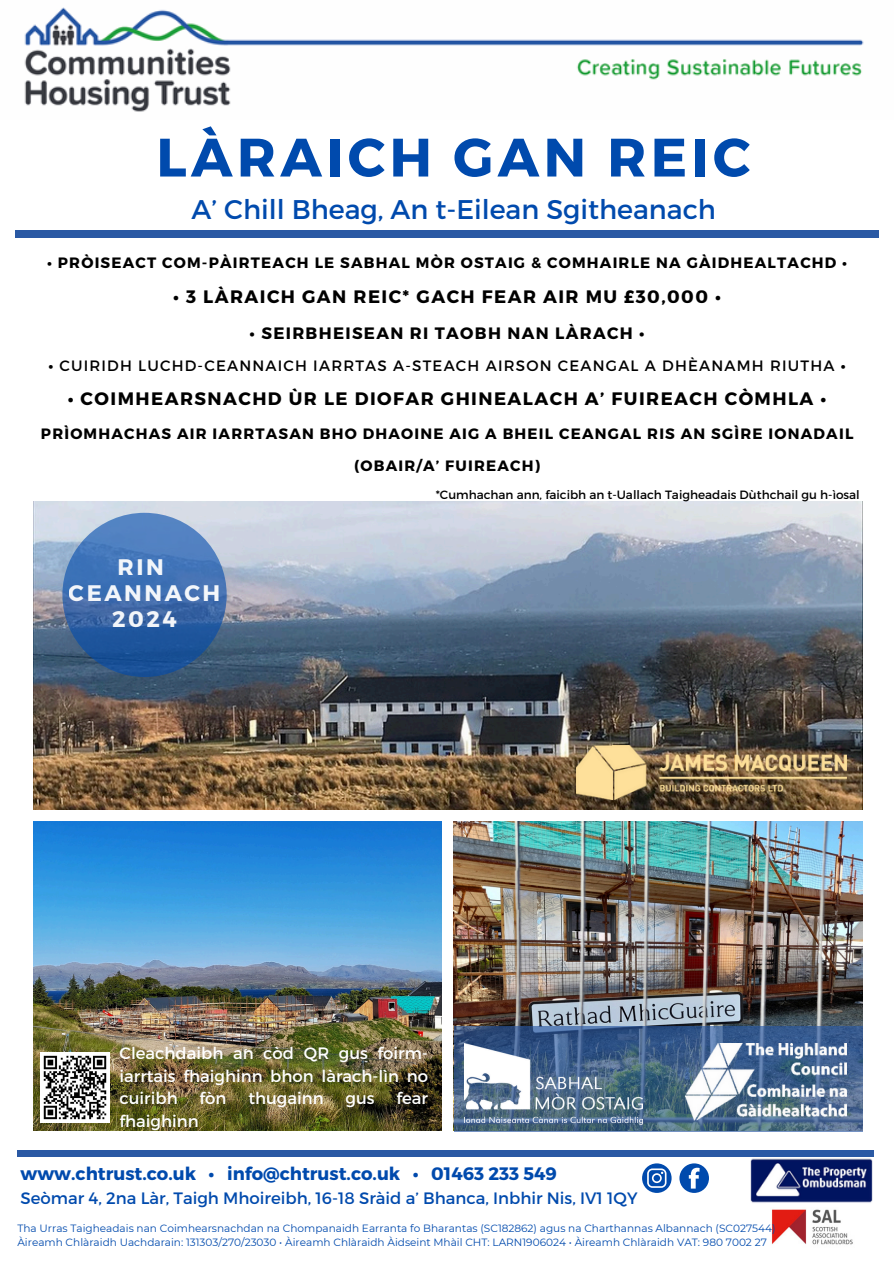
<style>
.page{position:relative;width:894px;height:1264px;background:#fff}
.page>*{position:absolute;margin:0;border:0;box-sizing:border-box;transform-origin:0 0}
.t1{font:700 54px "Montserrat";letter-spacing:.08em;color:#004aad}
.t2{font:27px "Montserrat";color:#004aad}
.t3{font:700 22.5px/25.8px "Montserrat";letter-spacing:.11em;color:#fff;text-align:center}
.t4{font:700 18px "Montserrat";letter-spacing:.08em;color:#000}
.t5{font:700 18px "Montserrat";color:#004aad}
.t6{font:16.5px/22.5px "Montserrat";color:#fff;text-align:justify}
.t7{font:16.5px "Montserrat";color:#004aad}
.t8{font:700 16.5px "Montserrat";letter-spacing:.08em;color:#000}
.t9{font:700 15px/31.5px "Montserrat";letter-spacing:.08em;color:#000;text-align:center}
.t10{font:15px "Montserrat";letter-spacing:.08em;color:#000}
.t11{font:12px "Montserrat";color:#000}
.t12{font:10.5px "Montserrat";color:#004aad}
.s1{font-weight:700}
</style>
<div class="page">
<img style="left:33px;top:501px;width:829px;height:309px">
<img style="left:33px;top:821px;width:408px;height:309px">
<img style="left:453px;top:821px;width:409px;height:204px">
<svg style="left:62px;top:513px;width:164px;height:164px"></svg>
<div style="left:16px;top:231px;width:862px;height:7px;background:#2a59a4"></div>
<svg style="left:679px;top:1163px;width:29px;height:29px"></svg>
<img style="left:750px;top:1158px;width:122px;height:45px">
<img style="left:771px;top:1209px;width:82px;height:36px">
<svg style="left:642px;top:1163px;width:29px;height:29px"></svg>
<img style="left:576px;top:745px;width:270px;height:54px">
<svg style="left:453px;top:1025px;width:409px;height:106px"></svg>
<img style="left:464px;top:1043px;width:178px;height:81px">
<img style="left:685px;top:1043px;width:161px;height:77px">
<img style="left:24px;top:7px;width:840px;height:105px">
<div style="left:17px;top:1149px;width:857px;height:7px;background:#2a59a4"></div>
<img style="left:40px;top:1052px;width:70px;height:70px">
<h4 class="t1" style="left:156px;top:122px;width:595px">LÀRAICH GAN REIC</h4>
<p class="t2" style="left:191px;top:192px;width:526px">A’ Chill Bheag, An t-Eilean Sgitheanach</p>
<h1 class="t9" style="left:47px;top:246px;width:801px">• PRÒISEACT COM-PÀIRTEACH LE SABHAL MÒR OSTAIG &amp; COMHAIRLE NA GÀIDHEALTACHD •</h1>
<h1 class="t4" style="left:173px;top:285px;width:549px">• 3 LÀRAICH GAN REIC* GACH FEAR AIR MU £30,000 •</h1>
<h1 class="t8" style="left:249px;top:322px;width:396px">• SEIRBHEISEAN RI TAOBH NAN LÀRACH •</h1>
<h1 class="t10" style="left:49px;top:355px;width:798px"><span class="s1">•</span> CUIRIDH LUCHD-CEANNAICH IARRTAS A-STEACH AIRSON CEANGAL A DHÈANAMH RIUTHA <span class="s1">•</span></h1>
<h1 class="t4" style="left:68px;top:387px;width:760px">• COIMHEARSNACHD ÙR LE DIOFAR GHINEALACH A’ FUIREACH CÒMHLA •</h1>
<h1 class="t9" style="left:41px;top:417px;width:813px">PRÌOMHACHAS AIR IARRTASAN BHO DHAOINE AIG A BHEIL CEANGAL RIS AN SGÌRE IONADAIL (OBAIR/A’ FUIREACH)</h1>
<h2 class="t11" style="left:435px;top:486px;width:425px">*Cumhachan ann, faicibh an t-Uallach Taigheadais Dùthchail gu h-ìosal</h2>
<h3 class="t3" style="left:69px;top:553px;width:153px">RIN<br>CEANNACH<br>2024</h3>
<p class="t6" style="left:119px;top:1041px;width:310px">Cleachdaibh an còd QR gus foirm&shy;iarrtais fhaighinn bhon làrach-lìn no cuiribh</p>
<p class="t6" style="left:199px;top:1086px;width:28px">fòn</p>
<p class="t6" style="left:248px;top:1086px;width:77px">thugainn</p>
<p class="t6" style="left:345px;top:1086px;width:31px">gus</p>
<p class="t6" style="left:396px;top:1086px;width:33px">fear</p>
<p class="t6" style="left:119px;top:1108px;width:81px">fhaighinn</p>
<h5 class="t5" style="left:21px;top:1161px;width:538px">www.chtrust.co.uk • info@chtrust.co.uk • 01463 233 549</h5>
<h5 class="t7" style="left:21px;top:1187px;width:618px">Seòmar 4, 2na Làr, Taigh Mhoireibh, 16-18 Sràid a’ Bhanca, Inbhir Nis, IV1 1QY</h5>
<p class="t12" style="left:17px;top:1221px;width:759px">Tha Urras Taigheadais nan Coimhearsnachdan na Chompanaidh Earranta fo Bharantas (SC182862) agus na Charthannas Albannach (SC027544)</p>
<p class="t12" style="left:17px;top:1235px;width:750px">Àireamh Chlàraidh Uachdarain: 131303/270/23030 • Àireamh Chlàraidh Àidseint Mhàil CHT: LARN1906024 • Àireamh Chlàraidh VAT: 980 7002 27</p>
</div>
